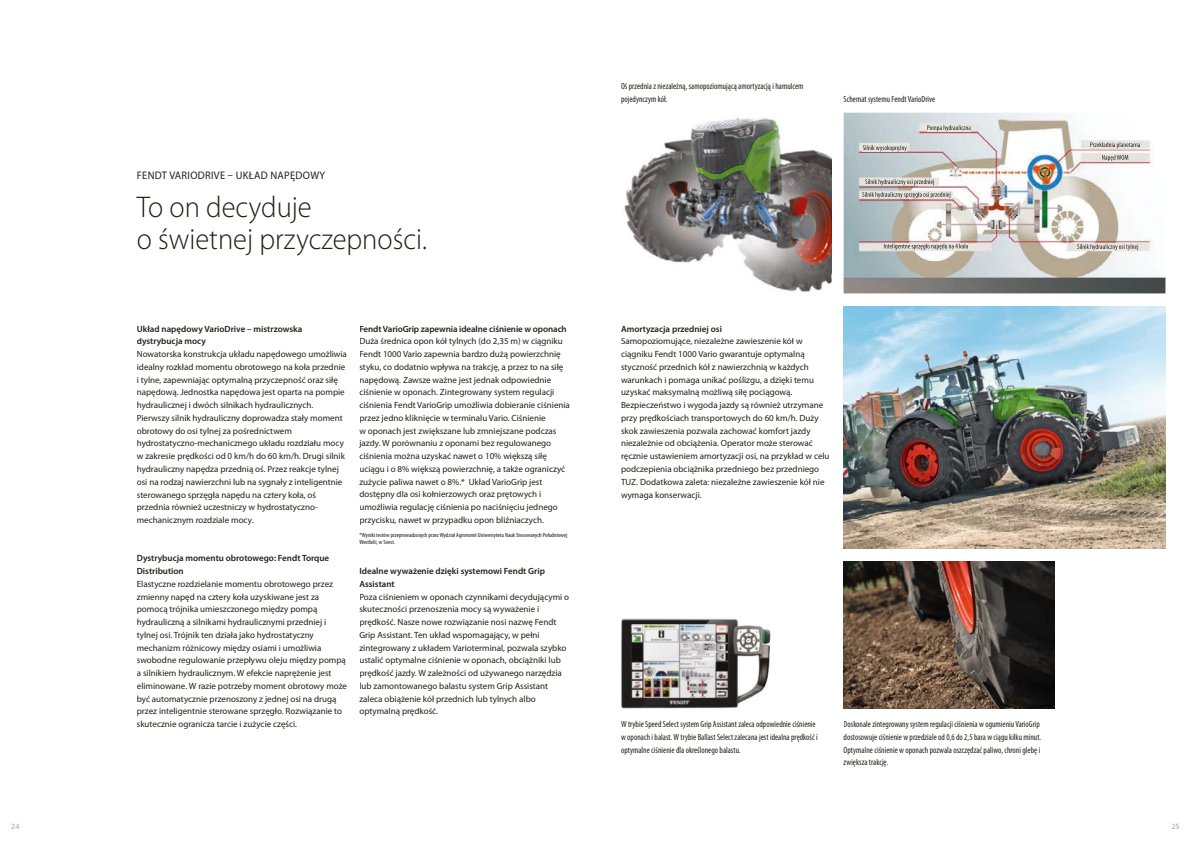
<style>
.page{position:relative;width:1191px;height:842px;background:#fff}
.page>*{position:absolute;margin:0;border:0;box-sizing:border-box;transform-origin:0 0}
.t1{font:30px/32px "Myriad Pro Light 8";color:#221f1b;scale:.95 1}
.t2{font:11px "Myriad Pro Regular 14";letter-spacing:.03em;color:#221f1b;scale:.95 1}
.t3{font:9px/12.8px "Myriad Pro Regular 14";color:#221f1b}
.t4{font:9px/12.8px "Myriad Pro Regular 15";color:#221f1b}
.t5{font:9px/12.8px "Myriad Pro Cond 13";letter-spacing:.005em;color:#221f1b;scale:.95 1}
.t6{font:9px/12.8px "Myriad Pro Semibold 11";color:#221f1b}
.t7{font:9px "Myriad Pro Semibold 12";color:#221f1b}
.t8{font:8px "Myriad Pro Regular 14";color:#a7a5a3}
.t9{font:8px "Myriad Pro Regular 15";color:#a7a5a3}
.t10{font:6px/7.1px "Myriad Pro Cond 12";letter-spacing:.005em;color:#1a1a18;scale:1.05 1}
</style>
<div class="page">
<img style="left:843px;top:113px;width:322px;height:180px">
<img style="left:624px;top:117px;width:207px;height:175px">
<img style="left:621px;top:618px;width:150px;height:91px">
<img style="left:631px;top:625px;width:96px;height:72px">
<img style="left:843px;top:306px;width:322px;height:243px">
<img style="left:843px;top:561px;width:211px;height:148px">
<img style="left:927px;top:125px;width:43px;height:6px">
<img style="left:862px;top:145px;width:44px;height:7px">
<img style="left:865px;top:179px;width:69px;height:6px">
<img style="left:862px;top:192px;width:88px;height:6px">
<img style="left:884px;top:244px;width:83px;height:6px">
<img style="left:1090px;top:142px;width:50px;height:6px">
<img style="left:1102px;top:155px;width:26px;height:6px">
<img style="left:1077px;top:244px;width:61px;height:6px">
<p class="t8" style="left:11px;top:822px;width:10px">24</p>
<p class="t2" style="left:137px;top:169px;width:200px">FENDT VARIODRIVE – UKŁAD NAPĘDOWY</p>
<h1 class="t1" style="left:137px;top:191px;width:307px">To on decyduje<br>o świetnej przyczepności.</h1>
<p class="t6" style="left:137px;top:322px;width:167px">Układ napędowy VarioDrive – mistrzowska dystrybucja mocy</p>
<p class="t3" style="left:137px;top:348px;width:212px">Nowatorska konstrukcja układu napędowego umożliwia idealny rozkład momentu obrotowego na koła przednie i tylne, zapewniając optymalną przyczepność oraz siłę napędową. Jednostka napędowa jest oparta na pompie hydraulicznej i dwóch silnikach hydraulicznych.<br>Pierwszy silnik hydrauliczny doprowadza stały moment obrotowy do osi tylnej za pośrednictwem hydrostatyczno-mechanicznego układu rozdziału mocy w zakresie prędkości od 0 km/h do 60 km/h. Drugi silnik hydrauliczny napędza przednią oś. Przez reakcje tylnej osi na rodzaj nawierzchni lub na sygnały z inteligentnie sterowanego sprzęgła napędu na cztery koła, oś przednia również uczestniczy w hydrostatyczno&shy;mechanicznym rozdziale mocy.</p>
<p class="t6" style="left:137px;top:552px;width:194px">Dystrybucja momentu obrotowego: Fendt Torque<br>Distribution</p>
<p class="t3" style="left:137px;top:577px;width:212px">Elastyczne rozdzielanie momentu obrotowego przez zmienny napęd na cztery koła uzyskiwane jest za pomocą trójnika umieszczonego między pompą hydrauliczną a silnikami hydraulicznymi przedniej i tylnej osi. Trójnik ten działa jako hydrostatyczny mechanizm różnicowy między osiami i umożliwia swobodne regulowanie przepływu oleju między pompą a silnikiem hydraulicznym. W efekcie naprężenie jest eliminowane. W razie potrzeby moment obrotowy może być automatycznie przenoszony z jednej osi na drugą przez inteligentnie sterowane sprzęgło. Rozwiązanie to skutecznie ogranicza tarcie i zużycie części.</p>
<p class="t6" style="left:359px;top:322px;width:209px">Fendt VarioGrip zapewnia idealne ciśnienie w oponach</p>
<p class="t3" style="left:359px;top:335px;width:212px">Duża średnica opon kół tylnych (do 2,35 m) w ciągniku Fendt 1000 Vario zapewnia bardzo dużą powierzchnię styku, co dodatnio wpływa na trakcję, a przez to na siłę napędową. Zawsze ważne jest jednak odpowiednie ciśnienie w oponach. Zintegrowany system regulacji ciśnienia Fendt VarioGrip umożliwia dobieranie ciśnienia przez jedno kliknięcie w terminalu Vario. Ciśnienie<br>w oponach jest zwiększane lub zmniejszane podczas jazdy. W porównaniu z oponami bez regulowanego ciśnienia można uzyskać nawet o 10% większą siłę uciągu i o 8% większą powierzchnię, a także ograniczyć zużycie paliwa nawet o 8%.* Układ VarioGrip jest dostępny dla osi kołnierzowych oraz prętowych i umożliwia regulację ciśnienia po naciśnięciu jednego przycisku, nawet w przypadku opon bliźniaczych.</p>
<p class="t10" style="left:359px;top:532px;width:199px">*Wyniki testów przeprowadzonych przez Wydział Agronomii Uniwersytetu Nauk Stosowanych Południowej<br>Westfalii, w Soest.</p>
<p class="t6" style="left:359px;top:565px;width:187px">Idealne wyważenie dzięki systemowi Fendt Grip<br>Assistant</p>
<p class="t3" style="left:359px;top:590px;width:211px">Poza ciśnieniem w oponach czynnikami decydującymi o skuteczności przenoszenia mocy są wyważenie i prędkość. Nasze nowe rozwiązanie nosi nazwę Fendt Grip Assistant. Ten układ wspomagający, w pełni zintegrowany z układem Varioterminal, pozwala szybko ustalić optymalne ciśnienie w oponach, obciążniki lub prędkość jazdy. W zależności od używanego narzędzia lub zamontowanego balastu system Grip Assistant zaleca obiążenie kół przednich lub tylnych albo optymalną prędkość.</p>
<p class="t5" style="left:621px;top:80px;width:194px">Oś przednia z niezależną, samopoziomującą amortyzacją i hamulcem pojedynczym kół.</p>
<p class="t5" style="left:843px;top:93px;width:98px">Schemat systemu Fendt VarioDrive</p>
<p class="t7" style="left:621px;top:324px;width:102px">Amortyzacja przedniej osi</p>
<p class="t4" style="left:621px;top:335px;width:210px">Samopoziomujące, niezależne zawieszenie kół w ciągniku Fendt 1000 Vario gwarantuje optymalną styczność przednich kół z nawierzchnią w każdych warunkach i pomaga unikać poślizgu, a dzięki temu uzyskać maksymalną możliwą siłę pociągową.<br>Bezpieczeństwo i wygoda jazdy są również utrzymane przy prędkościach transportowych do 60 km/h. Duży skok zawieszenia pozwala zachować komfort jazdy niezależnie od obciążenia. Operator może sterować ręcznie ustawieniem amortyzacji osi, na przykład w celu podczepienia obciążnika przedniego bez przedniego TUZ. Dodatkowa zaleta: niezależne zawieszenie kół nie wymaga konserwacji.</p>
<p class="t5" style="left:621px;top:718px;width:208px">W trybie Speed Select system Grip Assistant zaleca odpowiednie ciśnienie w oponach i balast. W trybie Ballast Select zalecana jest idealna prędkość i optymalne ciśnienie dla określonego balastu.</p>
<p class="t5" style="left:843px;top:718px;width:209px">Doskonale zintegrowany system regulacji ciśnienia w ogumieniu VarioGrip dostosowuje ciśnienie w przedziale od 0,6 do 2,5 bara w ciągu kilku minut.<br>Optymalne ciśnienie w oponach pozwala oszczędzać paliwo, chroni glebę i zwiększa trakcję.</p>
<p class="t9" style="left:1171px;top:822px;width:10px">25</p>
</div>
